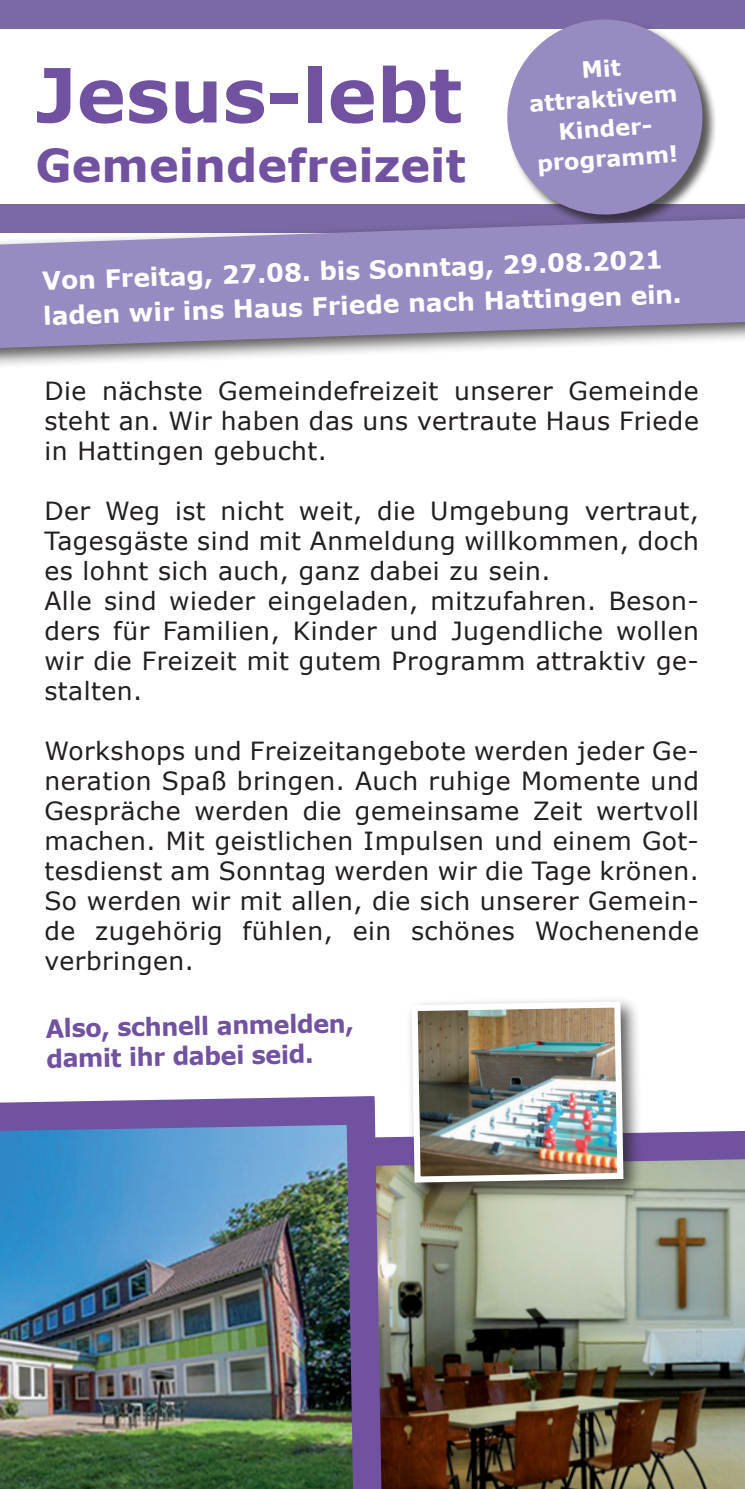
<style>
.page{position:relative;width:745px;height:1489px;background:#fff}
.page>*{position:absolute;margin:0;border:0;box-sizing:border-box;transform-origin:0 0}
.t1{font:700 74.75px "Verdana";color:#7152a1}
.t2{font:700 45.25px "Verdana";color:#7152a1}
.t3{font:25px/30px "Verdana";letter-spacing:.02em;color:#231f20;text-align:justify}
.t4{font:700 25px/35px "Verdana";color:#fff}
.t5{font:700 25px "Verdana";color:#7152a1;scale:.96 1}
.t6{font:700 22.5px/30px "Verdana";color:#fff;text-align:center}
</style>
<div class="page">
<div style="left:0;top:204px;width:744px;height:29px;background:#7a69a5"></div>
<div style="left:0;top:0;width:744px;height:28px;background:#7a69a5"></div>
<div style="left:506px;top:18px;width:209px;height:210px;background:#231f20;opacity:.75"></div>
<svg style="left:503px;top:18px;width:202px;height:193px"></svg>
<div style="left:0;top:211px;width:744px;height:157px;background:#231f20;opacity:.75"></div>
<svg style="left:0;top:218px;width:744px;height:130px;background:#998dbe"></svg>
<img style="left:0;top:999px;width:744px;height:489px">
<p class="t1" style="left:35px;top:42px;width:428px">Jesus-lebt</p>
<p class="t2" style="left:35px;top:133px;width:432px">Gemeindefreizeit</p>
<p class="t6" style="left:526px;top:58px;width:150px;rotate:-4deg">Mit attraktivem<br>Kinder-</p>
<p class="t6" style="left:535px;top:148px;width:142px;rotate:-4deg">programm!</p>
<p class="t4" style="left:41px;top:263px;width:639px;rotate:-2deg">Von Freitag, 27.08. bis Sonntag, 29.08.2021 laden wir ins Haus Friede nach Hattingen ein.</p>
<p class="t3" style="left:44px;top:375px;width:655px">Die nächste Gemeindefreizeit unserer Gemeinde steht an. Wir haben das uns vertraute Haus Friede in Hattingen gebucht.</p>
<p class="t3" style="left:44px;top:495px;width:655px">Der Weg ist nicht weit, die Umgebung vertraut, Tagesgäste sind mit Anmeldung willkommen, doch es lohnt sich auch, ganz dabei zu sein.</p>
<p class="t3" style="left:44px;top:585px;width:655px">Alle sind wieder eingeladen, mitzufahren. Beson&shy;ders für Familien, Kinder und Jugendliche wollen wir die Freizeit mit gutem Programm attraktiv ge&shy;stalten.</p>
<p class="t3" style="left:44px;top:735px;width:655px">Workshops und Freizeitangebote werden jeder Ge&shy;neration Spaß bringen. Auch ruhige Momente und Gespräche werden die gemeinsame Zeit wertvoll machen. Mit geistlichen Impulsen und einem Got&shy;tesdienst am Sonntag werden wir die Tage krönen.</p>
<p class="t3" style="left:44px;top:885px;width:655px">So werden wir mit allen, die sich unserer Gemein&shy;de zugehörig fühlen, ein schönes Wochenende verbringen.</p>
<p class="t5" style="left:45px;top:1010px;width:322px;rotate:-1deg">Also, schnell anmelden,</p>
<p class="t5" style="left:46px;top:1040px;width:280px;rotate:-1deg">damit ihr dabei seid.</p>
</div>
